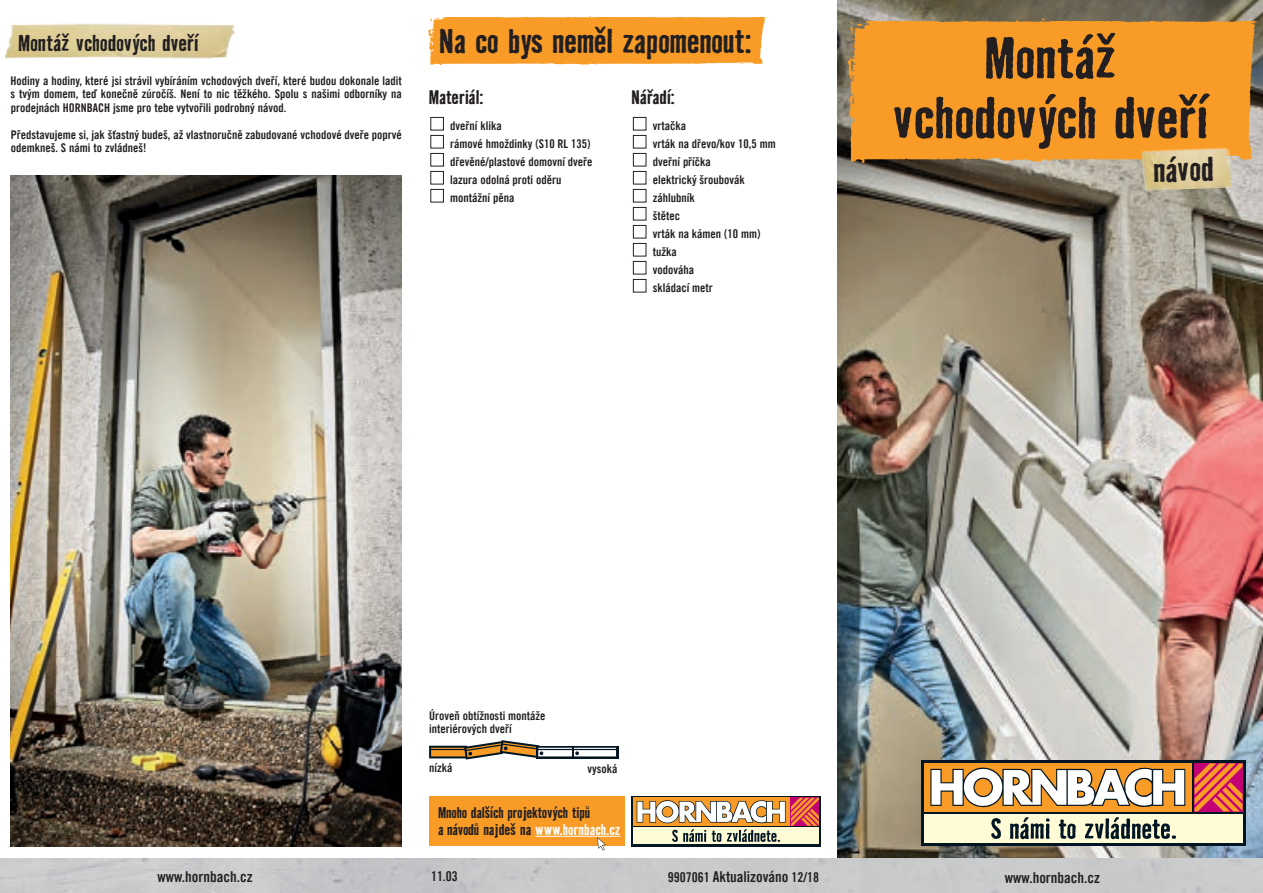
<style>
.page{position:relative;width:1263px;height:893px;background:#fff}
.page>*{position:absolute;margin:0;border:0;box-sizing:border-box;transform-origin:0 0}
.t1{font:700 54px/60px "Bad House Hornbach";letter-spacing:-.015em;color:#231f20;text-align:center}
.t2{font:700 31.5px "Bad House Hornbach";letter-spacing:-.02em;color:#231f20}
.t3{font:700 21px "Bad House Hornbach";letter-spacing:-.015em;color:#231f20}
.t4{font:700 18px "Bad House Hornbach";letter-spacing:-.005em;color:#231f20}
.t5{font:15px "Trade Gothic Hornbach Bd Cn 20";color:#231f20}
.t6{font:700 14.25px/16.5px "Bad House Hornbach";letter-spacing:-.01em;color:#231f20}
.t7{font:13.5px "Trade Gothic Hornbach Bd Cn 20";color:#231f20}
.t8{font:12px/18px "Trade Gothic Hornbach Bd Cn 20";color:#231f20}
.s1{color:#fff}
.s2{font-size:13.5px}
</style>
<div class="page">
<img style="left:838px;top:0;width:425px;height:859px">
<img style="left:848px;top:18px;width:408px;height:144px">
<div style="left:429px;top:796px;width:196px;height:50px;background:#f89c27"></div>
<hr style="left:535px;top:836px;width:85px;height:1px;background:#fff">
<img style="left:1141px;top:143px;width:90px;height:48px">
<svg style="left:597px;top:837px;width:9px;height:14px"></svg>
<svg style="left:921px;top:760px;width:324px;height:86px;fill:#011622"></svg>
<div style="left:924px;top:763px;width:267px;height:48px;background:#f89c27"></div>
<svg style="left:1194px;top:763px;width:48px;height:48px"></svg>
<div style="left:924px;top:814px;width:318px;height:29px;background:#fffbd6"></div>
<svg style="left:930px;top:767px;width:255px;height:41px"></svg>
<svg style="left:991px;top:818px;width:10px;height:21px"></svg>
<svg style="left:1010px;top:817px;width:40px;height:22px"></svg>
<svg style="left:1059px;top:819px;width:17px;height:20px"></svg>
<svg style="left:1085px;top:817px;width:91px;height:22px"></svg>
<svg style="left:631px;top:796px;width:190px;height:50px"></svg>
<div style="left:633px;top:798px;width:156px;height:28px;background:#f89c27"></div>
<svg style="left:791px;top:798px;width:28px;height:28px"></svg>
<div style="left:633px;top:828px;width:186px;height:16px;background:#fffbd6"></div>
<svg style="left:637px;top:800px;width:148px;height:42px"></svg>
<img style="left:428px;top:16px;width:338px;height:49px">
<img style="left:5px;top:23px;width:231px;height:36px">
<div style="left:430px;top:117px;width:14px;height:13px;border:1px solid #231f20"></div>
<div style="left:430px;top:135px;width:14px;height:13px;border:1px solid #231f20"></div>
<div style="left:430px;top:153px;width:14px;height:13px;border:1px solid #231f20"></div>
<div style="left:430px;top:171px;width:14px;height:13px;border:1px solid #231f20"></div>
<div style="left:430px;top:189px;width:14px;height:13px;border:1px solid #231f20"></div>
<div style="left:633px;top:117px;width:13px;height:13px;border:1px solid #231f20"></div>
<div style="left:633px;top:135px;width:13px;height:13px;border:1px solid #231f20"></div>
<div style="left:633px;top:153px;width:13px;height:13px;border:1px solid #231f20"></div>
<div style="left:633px;top:171px;width:13px;height:13px;border:1px solid #231f20"></div>
<div style="left:633px;top:189px;width:13px;height:13px;border:1px solid #231f20"></div>
<div style="left:633px;top:207px;width:13px;height:13px;border:1px solid #231f20"></div>
<div style="left:633px;top:225px;width:13px;height:13px;border:1px solid #231f20"></div>
<div style="left:633px;top:243px;width:13px;height:13px;border:1px solid #231f20"></div>
<div style="left:633px;top:261px;width:13px;height:13px;border:1px solid #231f20"></div>
<div style="left:633px;top:279px;width:13px;height:13px;border:1px solid #231f20"></div>
<div style="left:572px;top:746px;width:46px;height:12px;background:#0c202c"></div>
<svg style="left:429px;top:740px;width:187px;height:19px"></svg>
<img style="left:11px;top:175px;width:391px;height:671px">
<h3 class="t3" style="left:18px;top:29px;width:182px">Montáž vchodových dveří</h3>
<h2 class="t2" style="left:439px;top:20px;width:314px">Na co bys neměl zapomenout:</h2>
<h3 class="t4" style="left:429px;top:85px;width:56px">Materiál:</h3>
<p class="t8" style="left:450px;top:117px;width:144px">dveřní klika<br>rámové hmoždinky (S10 RL 135) dřevěné/plastové domovní dveře lazura odolná proti oděru montážní pěna</p>
<p class="t8" style="left:11px;top:73px;width:393px;line-height:13.5px;text-align:justify">Hodiny a hodiny, které jsi strávil vybíráním vchodových dveří, které budou dokonale ladit s tvým domem, teď konečně zúročíš. Není to nic těžkého. Spolu s našimi odborníky na prodejnách HORNBACH jsme pro tebe vytvořili podrobný návod.</p>
<p class="t8" style="left:11px;top:127px;width:393px;line-height:13.5px">Představujeme si, jak šťastný budeš, až vlastnoručně zabudované vchodové dveře poprvé odemkneš. S námi to zvládneš!</p>
<h3 class="t4" style="left:631px;top:85px;width:45px">Nářadí:</h3>
<p class="t8" style="left:653px;top:117px;width:125px">vrtačka<br>vrták na dřevo/kov 10,5 mm dveřní příčka<br>elektrický šroubovák záhlubník<br>štětec<br>vrták na kámen (10 mm) tužka<br>vodováha<br>skládací metr</p>
<h1 class="t1" style="left:892px;top:27px;width:317px">Montáž vchodových dveří</h1>
<h2 class="t2" style="left:1153px;top:149px;width:62px;rotate:-1deg">návod</h2>
<p class="t8" style="left:429px;top:709px;width:118px;line-height:13.5px">Úroveň obtížnosti montáže interiérových dveří</p>
<p class="t8" style="left:429px;top:758px;width:25px">nízká</p>
<p class="t8" style="left:587px;top:760px;width:31px">vysoká</p>
<p class="t6" style="left:438px;top:804px;width:184px">Mnoho dalších projektových tipů<br>a návodů najdeš na <span class="s1">www.hornbach.cz</span></p>
<p class="t7" style="left:431px;top:868px;width:28px">11.03</p>
<p class="t5" style="left:668px;top:867px;width:153px"><span class="s2">9907061</span> Aktualizováno <span class="s2">12/18</span></p>
<p class="t5" style="left:157px;top:867px;width:97px">www.hornbach.cz</p>
<p class="t5" style="left:1005px;top:868px;width:97px">www.hornbach.cz</p>
</div>
